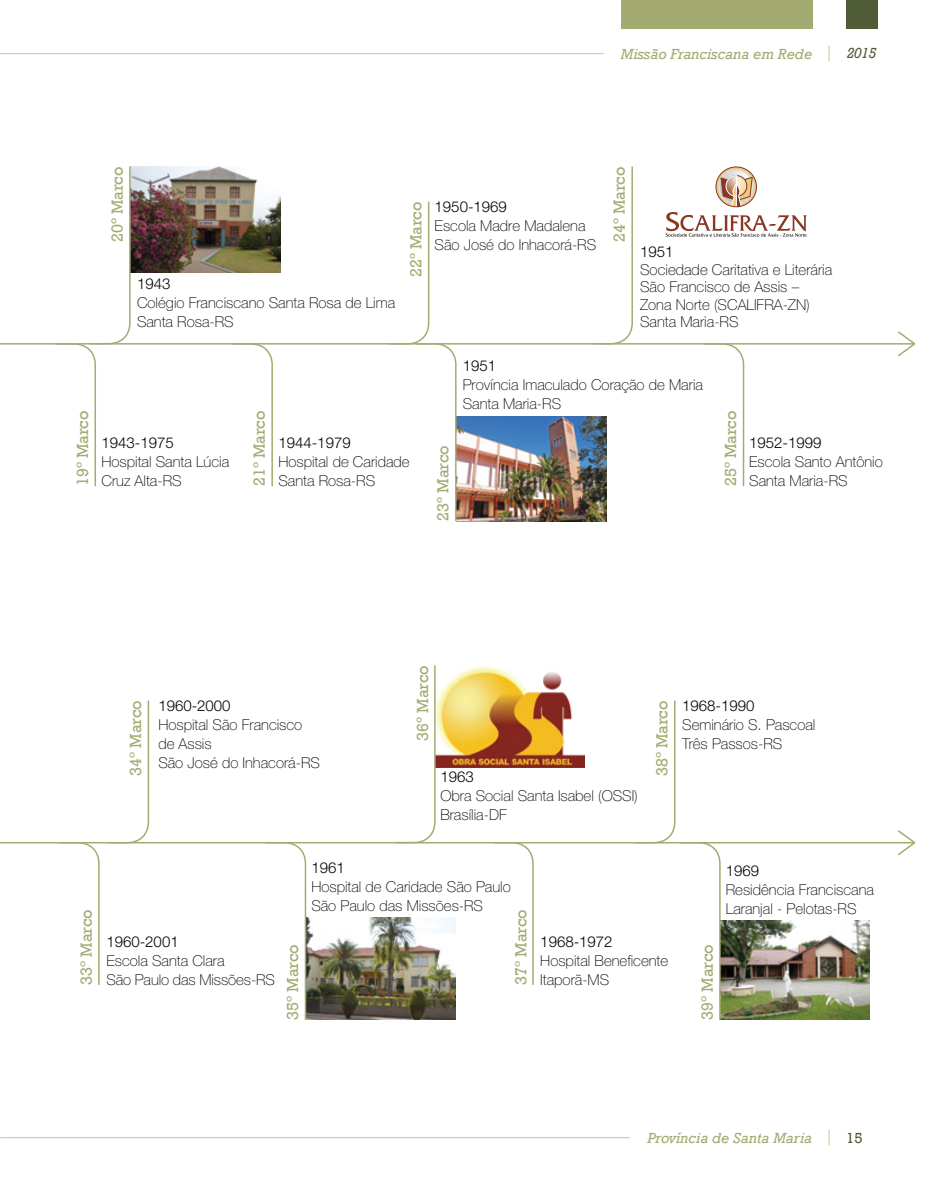
<style>
.page{position:relative;width:936px;height:1191px;background:#fff}
.page>*{position:absolute;margin:0;border:0;box-sizing:border-box;transform-origin:0 0}
.t1{font:16.5px "Rockwell";color:#a3ab71}
.t2{font:100 15px/19px "Helvetica Neue LT Std";color:#000}
.t3{font:300 15px "Helvetica Neue LT Std";color:#000}
.t4{font:italic 15px "Rockwell";color:#a3ab71}
.t5{font:italic 15px "Rockwell";color:#4f5c36}
.t6{font:15px "Rockwell";color:#4f5c36}
</style>
<div class="page">
<hr style="left:1px;top:1137px;width:628px;height:1px;background:#b7d69b">
<hr style="left:1px;top:53px;width:602px;height:1px;background:#b7d69b">
<svg style="left:828px;top:46px;width:1px;height:15px"></svg>
<svg style="left:828px;top:1130px;width:1px;height:15px"></svg>
<div style="left:621px;top:0;width:191px;height:28px;background:#a3ab71"></div>
<div style="left:845px;top:0;width:32px;height:28px;background:#4f5c36"></div>
<img style="left:307px;top:917px;width:148px;height:103px">
<img style="left:457px;top:416px;width:149px;height:105px">
<img style="left:131px;top:166px;width:149px;height:106px">
<hr style="left:0;top:343px;width:913px;height:1px;background:#a3ab71">
<hr style="left:0;top:842px;width:913px;height:1px;background:#a3ab71">
<img style="left:436px;top:666px;width:148px;height:101px">
<svg style="left:896px;top:830px;width:20px;height:25px"></svg>
<svg style="left:896px;top:331px;width:20px;height:26px"></svg>
<img style="left:721px;top:921px;width:148px;height:99px">
<div style="left:716px;top:167px;width:40px;height:40px;background:#964a33;border-radius:50%"></div>
<div style="left:715px;top:167px;width:41px;height:40px;border:1px solid #893623;border-radius:50%"></div>
<svg style="left:665px;top:169px;width:142px;height:68px"></svg>
<svg style="left:107px;top:700px;width:43px;height:144px"></svg>
<svg style="left:58px;top:843px;width:42px;height:142px"></svg>
<svg style="left:492px;top:843px;width:42px;height:142px"></svg>
<svg style="left:231px;top:343px;width:43px;height:144px"></svg>
<svg style="left:702px;top:343px;width:43px;height:144px"></svg>
<svg style="left:394px;top:665px;width:42px;height:179px"></svg>
<svg style="left:264px;top:843px;width:43px;height:177px"></svg>
<svg style="left:633px;top:700px;width:88px;height:320px"></svg>
<svg style="left:54px;top:166px;width:77px;height:321px"></svg>
<svg style="left:387px;top:201px;width:70px;height:321px"></svg>
<svg style="left:591px;top:166px;width:42px;height:179px"></svg>
<p class="t4" style="left:620px;top:45px;width:193px">Missão Franciscana em Rede</p>
<p class="t5" style="left:846px;top:44px;width:31px">2015</p>
<p class="t1" style="left:108px;top:242px;width:77px;rotate:-90deg">20º Marco</p>
<p class="t3" style="left:137px;top:275px;width:35px">1943</p>
<p class="t2" style="left:137px;top:293px;width:260px">Colégio Franciscano Santa Rosa de Lima<br>Santa Rosa-RS</p>
<p class="t1" style="left:406px;top:277px;width:77px;rotate:-90deg">22º Marco</p>
<p class="t3" style="left:434px;top:198px;width:74px">1950-1969</p>
<p class="t2" style="left:434px;top:216px;width:163px">Escola Madre Madalena<br>São José do Inhacorá-RS</p>
<p class="t1" style="left:610px;top:242px;width:77px;rotate:-90deg">24º Marco</p>
<p class="t3" style="left:640px;top:243px;width:35px">1951</p>
<p class="t2" style="left:640px;top:260px;width:194px;line-height:17.5px">Sociedade Caritativa e Literária<br>São Francisco de Assis –<br>Zona Norte (SCALIFRA-ZN)<br>Santa Maria-RS</p>
<p class="t3" style="left:463px;top:356px;width:35px">1951</p>
<p class="t2" style="left:463px;top:375px;width:242px">Província Imaculado Coração de Maria<br>Santa Maria-RS</p>
<p class="t1" style="left:73px;top:486px;width:77px;rotate:-90deg">19º Marco</p>
<p class="t1" style="left:250px;top:486px;width:77px;rotate:-90deg">21º Marco</p>
<p class="t1" style="left:721px;top:486px;width:77px;rotate:-90deg">25º Marco</p>
<p class="t3" style="left:101px;top:433px;width:74px">1943-1975</p>
<p class="t2" style="left:101px;top:452px;width:129px">Hospital Santa Lúcia<br>Cruz Alta-RS</p>
<p class="t3" style="left:278px;top:433px;width:74px">1944-1979</p>
<p class="t2" style="left:278px;top:452px;width:133px">Hospital de Caridade<br>Santa Rosa-RS</p>
<p class="t1" style="left:433px;top:521px;width:77px;rotate:-90deg">23º Marco</p>
<p class="t3" style="left:749px;top:433px;width:74px">1952-1999</p>
<p class="t2" style="left:749px;top:452px;width:135px">Escola Santo Antônio<br>Santa Maria-RS</p>
<p class="t1" style="left:413px;top:741px;width:77px;rotate:-90deg">36º Marco</p>
<p class="t3" style="left:158px;top:697px;width:74px">1960-2000</p>
<p class="t2" style="left:158px;top:715px;width:163px">Hospital São Francisco de Assis<br>São José do Inhacorá-RS</p>
<p class="t1" style="left:126px;top:776px;width:77px;rotate:-90deg">34º Marco</p>
<p class="t1" style="left:652px;top:776px;width:77px;rotate:-90deg">38º Marco</p>
<p class="t3" style="left:440px;top:767px;width:35px">1963</p>
<p class="t2" style="left:440px;top:786px;width:199px">Obra Social Santa Isabel (OSSI)<br>Brasília-DF</p>
<p class="t3" style="left:682px;top:696px;width:74px">1968-1990</p>
<p class="t2" style="left:682px;top:715px;width:135px">Seminário S. Pascoal<br>Três Passos-RS</p>
<p class="t1" style="left:77px;top:985px;width:77px;rotate:-90deg">33º Marco</p>
<p class="t3" style="left:106px;top:932px;width:74px">1960-2001</p>
<p class="t2" style="left:106px;top:951px;width:170px">Escola Santa Clara<br>São Paulo das Missões-RS</p>
<p class="t1" style="left:283px;top:1020px;width:77px;rotate:-90deg">35º Marco</p>
<p class="t3" style="left:311px;top:859px;width:35px">1961</p>
<p class="t2" style="left:311px;top:877px;width:201px">Hospital de Caridade São Paulo<br>São Paulo das Missões-RS</p>
<p class="t1" style="left:511px;top:985px;width:77px;rotate:-90deg">37º Marco</p>
<p class="t3" style="left:540px;top:932px;width:74px">1968-1972</p>
<p class="t2" style="left:540px;top:951px;width:129px">Hospital Beneficente<br>Itaporã-MS</p>
<p class="t1" style="left:697px;top:1020px;width:77px;rotate:-90deg">39º Marco</p>
<p class="t3" style="left:725px;top:861px;width:35px">1969</p>
<p class="t2" style="left:725px;top:880px;width:150px">Residência Franciscana<br>Laranjal - Pelotas-RS</p>
<p class="t4" style="left:647px;top:1129px;width:166px">Província de Santa Maria</p>
<p class="t6" style="left:846px;top:1129px;width:18px">15</p>
</div>
